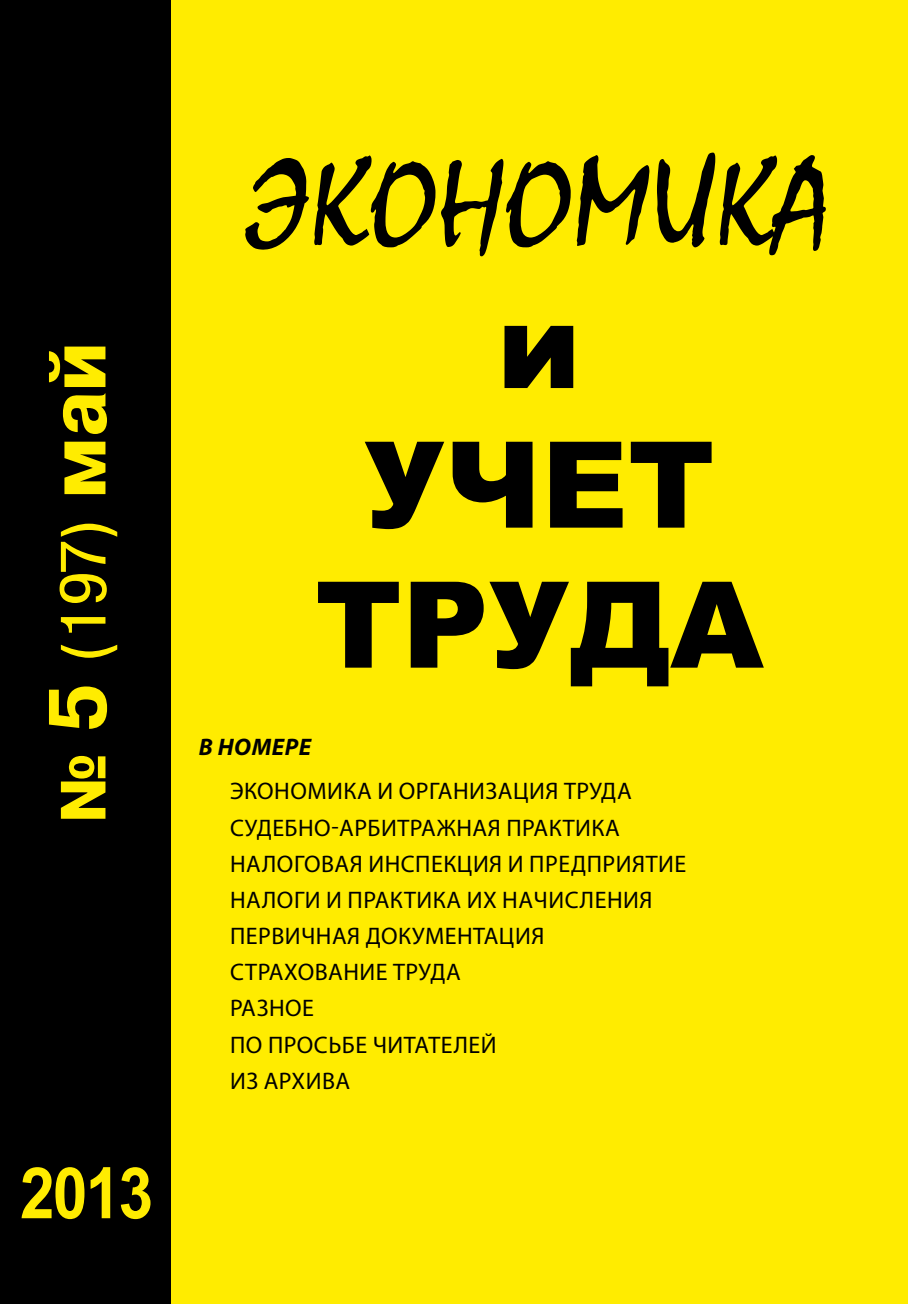
<style>
.page{position:relative;width:908px;height:1304px;background:#fff}
.page>*{position:absolute;margin:0;border:0;box-sizing:border-box;transform-origin:0 0}
.t1{font:700 71px "Arial";color:#ffec00;scale:.88 1}
.t2{font:63.6px "Pragmatica Cond C";color:#ffec00;scale:1.16 1}
.TOC_cover{font:24px "Myriad Pro";letter-spacing:.02em;color:#000}
.v_nomere{font:italic 700 24px "Myriad Pro";letter-spacing:.02em;color:#000}
.s1{font-weight:700}
.s2{font-weight:700;font-size:80.6px}
</style>
<div class="page">
<div style="left:0;top:0;width:907px;height:1304px;background:#ffec00"></div>
<div style="left:0;top:0;width:171px;height:1304px;background:#000"></div>
<svg style="left:245px;top:155px;width:190px;height:95px"></svg>
<svg style="left:441px;top:159px;width:129px;height:97px"></svg>
<svg style="left:576px;top:155px;width:73px;height:91px"></svg>
<svg style="left:657px;top:153px;width:168px;height:102px"></svg>
<svg style="left:504px;top:326px;width:69px;height:62px;background:#2c2900"></svg>
<svg style="left:365px;top:442px;width:79px;height:87px"></svg>
<svg style="left:452px;top:442px;width:80px;height:86px"></svg>
<svg style="left:550px;top:442px;width:72px;height:86px"></svg>
<svg style="left:630px;top:442px;width:81px;height:86px"></svg>
<svg style="left:318px;top:582px;width:80px;height:86px"></svg>
<svg style="left:410px;top:582px;width:73px;height:86px"></svg>
<svg style="left:489px;top:582px;width:274px;height:104px"></svg>
<p class="t2" style="left:47px;top:823px;width:416px;rotate:-90deg"><span class="s1">№</span> <span class="s2">5</span> (197) <span class="s2">май</span></p>
<p class="t1" style="left:20px;top:1146px;width:153px">2013</p>
<p class="v_nomere" style="left:199px;top:731px;width:114px">В НОМЕРЕ</p>
<p class="TOC_cover" style="left:230px;top:777px;width:403px">ЭКОНОМИКА И ОРГАНИЗАЦИЯ ТРУДА</p>
<p class="TOC_cover" style="left:230px;top:813px;width:391px">СУДЕБНО-АРБИТРАЖНАЯ ПРАКТИКА</p>
<p class="TOC_cover" style="left:230px;top:849px;width:457px">НАЛОГОВАЯ ИНСПЕКЦИЯ И ПРЕДПРИЯТИЕ</p>
<p class="TOC_cover" style="left:230px;top:885px;width:424px">НАЛОГИ И ПРАКТИКА ИХ НАЧИСЛЕНИЯ</p>
<p class="TOC_cover" style="left:230px;top:921px;width:316px">ПЕРВИЧНАЯ ДОКУМЕНТАЦИЯ</p>
<p class="TOC_cover" style="left:230px;top:957px;width:232px">СТРАХОВАНИЕ ТРУДА</p>
<p class="TOC_cover" style="left:230px;top:994px;width:85px">РАЗНОЕ</p>
<p class="TOC_cover" style="left:230px;top:1030px;width:268px">ПО ПРОСЬБЕ ЧИТАТЕЛЕЙ</p>
<p class="TOC_cover" style="left:230px;top:1066px;width:122px">ИЗ АРХИВА</p>
</div>
